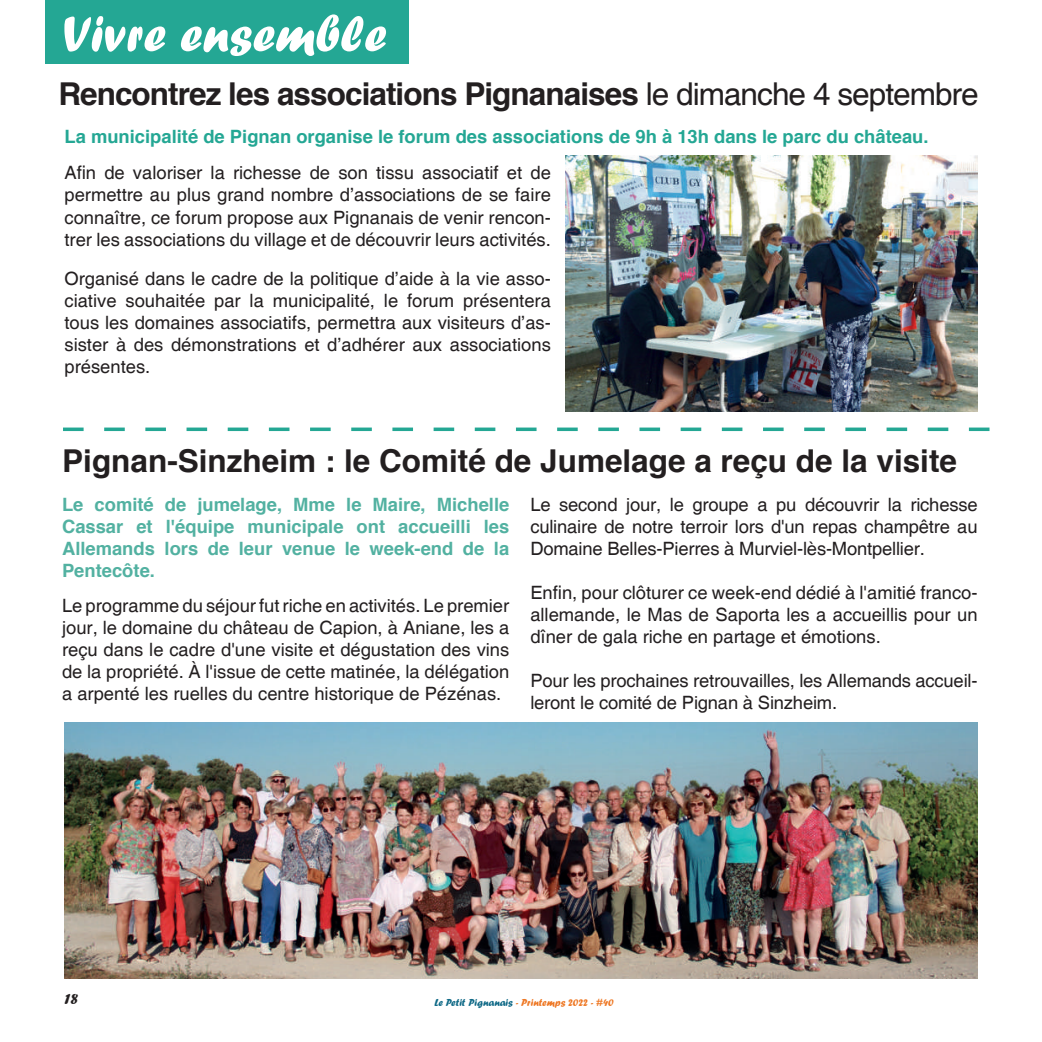
<style>
.page{position:relative;width:1042px;height:1042px;background:#fff}
.page>*{position:absolute;margin:0;border:0;box-sizing:border-box;transform-origin:0 0}
.t1{font:52.5px "Forte";color:#fff}
.t2{font:700 31.5px "Helvetica";letter-spacing:-.03em;color:#231f20}
.t3{font:700 31.5px "Helvetica";color:#231f20}
.t4{font:18.38px/22.1px "Helvetica";color:#231f20;text-align:justify}
.t5{font:700 18.38px/22.1px "Helvetica";color:#52b1a1;text-align:justify}
.t6{font:700 18.38px "Helvetica";color:#24a794}
.t7{font:15.75px "Forte";color:#231f20}
.t8{font:10.5px "Forte";color:#ee7723}
.s1{font-weight:400}
.s2{color:#106a87}
</style>
<div class="page">
<div style="left:45px;top:0;width:363px;height:63px;background:#24a794"></div>
<svg style="left:63px;top:427px;width:926px;height:4px"></svg>
<img style="left:566px;top:156px;width:411px;height:256px">
<img style="left:64px;top:722px;width:913px;height:257px">
<h1 class="t1" style="left:63px;top:3px;width:325px">Vivre ensemble</h1>
<h2 class="t2" style="left:58px;top:69px;width:922px">Rencontrez les associations Pignanaises <span class="s1">le dimanche 4 septembre</span></h2>
<p class="t6" style="left:64px;top:122px;width:865px">La municipalité de Pignan organise le forum des associations de 9h à 13h dans le parc du château.</p>
<p class="t4" style="left:64px;top:163px;width:488px">Afin de valoriser la richesse de son tissu associatif et de permettre au plus grand nombre d’associations de se faire connaître, ce forum propose aux Pignanais de venir rencon&shy;trer les associations du village et de découvrir leurs activités.</p>
<p class="t4" style="left:64px;top:268px;width:488px">Organisé dans le cadre de la politique d’aide à la vie asso&shy;ciative souhaitée par la municipalité, le forum présentera tous les domaines associatifs, permettra aux visiteurs d’as&shy;sister à des démonstrations et d’adhérer aux associations présentes.</p>
<h2 class="t3" style="left:62px;top:436px;width:896px">Pignan-Sinzheim : le Comité de Jumelage a reçu de la visite</h2>
<p class="t5" style="left:62px;top:494px;width:449px">Le comité de jumelage, Mme le Maire, Michelle Cassar et l'équipe municipale ont accueilli les Allemands lors de leur venue le week-end de la Pentecôte.</p>
<p class="t4" style="left:62px;top:595px;width:449px">Le programme du séjour fut riche en activités. Le premier jour, le domaine du château de Capion, à Aniane, les a reçu dans le cadre d'une visite et dégustation des vins de la propriété. À l'issue de cette matinée, la délégation a arpenté les ruelles du centre historique de Pézénas.</p>
<p class="t4" style="left:530px;top:494px;width:449px">Le second jour, le groupe a pu découvrir la richesse culinaire de notre terroir lors d'un repas champêtre au Domaine Belles-Pierres à Murviel-lès-Montpellier.</p>
<p class="t4" style="left:530px;top:582px;width:449px">Enfin, pour clôturer ce week-end dédié à l'amitié franco&shy;allemande, le Mas de Saporta les a accueillis pour un dîner de gala riche en partage et émotions.</p>
<p class="t4" style="left:530px;top:670px;width:449px">Pour les prochaines retrouvailles, les Allemands accueil&shy;leront le comité de Pignan à Sinzheim.</p>
<p class="t7" style="left:64px;top:989px;width:15px">18</p>
<p class="t8" style="left:434px;top:997px;width:181px"><span class="s2">Le Petit Pignanais</span> - Printemps 2022 - #40</p>
</div>
